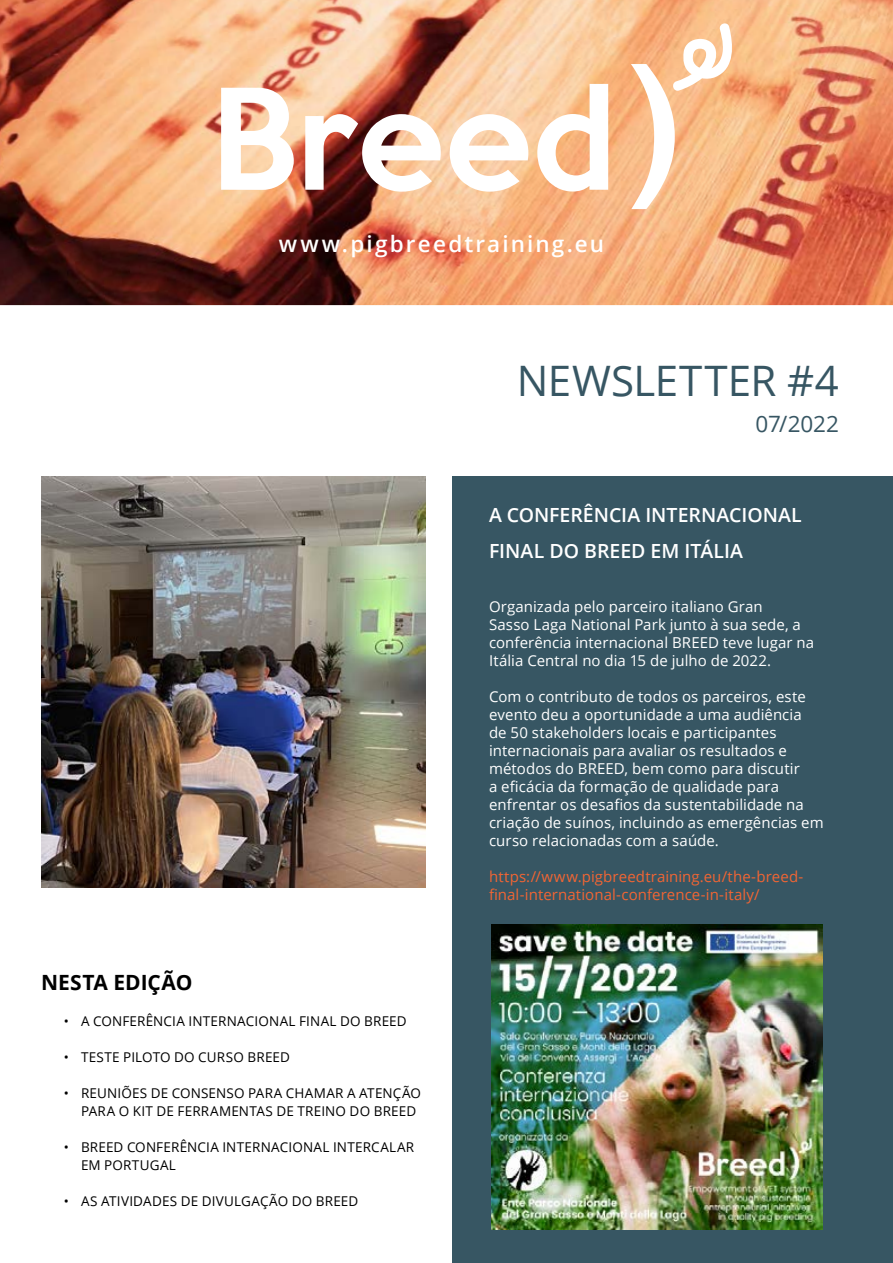
<style>
.page{position:relative;width:893px;height:1263px;background:#fff}
.page>*{position:absolute;margin:0;border:0;box-sizing:border-box;transform-origin:0 0}
.t1{font:42px "Open Sans";color:#375663}
.t2{font:600 22.5px "Open Sans";letter-spacing:.095em;color:#fff}
.t3{font:22.5px "Open Sans";letter-spacing:-.015em;color:#375663}
.t4{font:700 21px "Open Sans";color:#000}
.t5{font:600 19.5px/36px "Open Sans";letter-spacing:-.005em;color:#fff}
.t6{font:15px/18px "Open Sans";letter-spacing:.005em;color:#fff}
.t7{font:15px/18px "Open Sans";letter-spacing:.005em;color:#f26534}
.t8{font:13.5px/18px "Open Sans";letter-spacing:.015em;color:#000}
</style>
<div class="page">
<img style="left:0;top:0;width:893px;height:305px">
<svg style="left:221px;top:88px;width:73px;height:102px"></svg>
<svg style="left:305px;top:114px;width:136px;height:78px"></svg>
<svg style="left:450px;top:114px;width:78px;height:78px"></svg>
<svg style="left:537px;top:84px;width:71px;height:107px"></svg>
<svg style="left:631px;top:21px;width:105px;height:188px"></svg>
<div style="left:452px;top:476px;width:441px;height:787px;background:#375663"></div>
<img style="left:41px;top:476px;width:384px;height:412px">
<img style="left:491px;top:925px;width:331px;height:304px">
<h2 class="t2" style="left:279px;top:228px;width:327px">www.pigbreedtraining.eu</h2>
<h1 class="t1" style="left:517px;top:352px;width:324px">NEWSLETTER #4</h1>
<h2 class="t3" style="left:755px;top:408px;width:85px">07/2022</h2>
<h3 class="t5" style="left:489px;top:497px;width:314px">A CONFERÊNCIA INTERNACIONAL<br>FINAL DO BREED EM ITÁLIA</h3>
<h3 class="t4" style="left:41px;top:968px;width:153px">NESTA EDIÇÃO</h3>
<p class="t8" style="left:64px;top:1012px;width:344px">• A CONFERÊNCIA INTERNACIONAL FINAL DO BREED</p>
<p class="t8" style="left:64px;top:1048px;width:227px">• TESTE PILOTO DO CURSO BREED</p>
<p class="t8" style="left:81px;top:1084px;width:342px;text-indent:-17px">• REUNIÕES DE CONSENSO PARA CHAMAR A ATENÇÃO<br>PARA O KIT DE FERRAMENTAS DE TREINO DO BREED</p>
<p class="t8" style="left:81px;top:1138px;width:335px;text-indent:-17px">• BREED CONFERÊNCIA INTERNACIONAL INTERCALAR<br>EM PORTUGAL</p>
<p class="t8" style="left:64px;top:1192px;width:296px">• AS ATIVIDADES DE DIVULGAÇÃO DO BREED</p>
<p class="t6" style="left:489px;top:597px;width:327px">Organizada pelo parceiro italiano Gran<br>Sasso Laga National Park junto à sua sede, a conferência internacional BREED teve lugar na Itália Central no dia 15 de julho de 2022.</p>
<p class="t6" style="left:489px;top:687px;width:336px">Com o contributo de todos os parceiros, este evento deu a oportunidade a uma audiência<br>de 50 stakeholders locais e participantes internacionais para avaliar os resultados e métodos do BREED, bem como para discutir<br>a eficácia da formação de qualidade para enfrentar os desafios da sustentabilidade na criação de suínos, incluindo as emergências em curso relacionadas com a saúde.</p>
<p class="t7" style="left:489px;top:867px;width:316px">https://www.pigbreedtraining.eu/the-breed&shy;final-international-conference-in-italy/</p>
</div>
